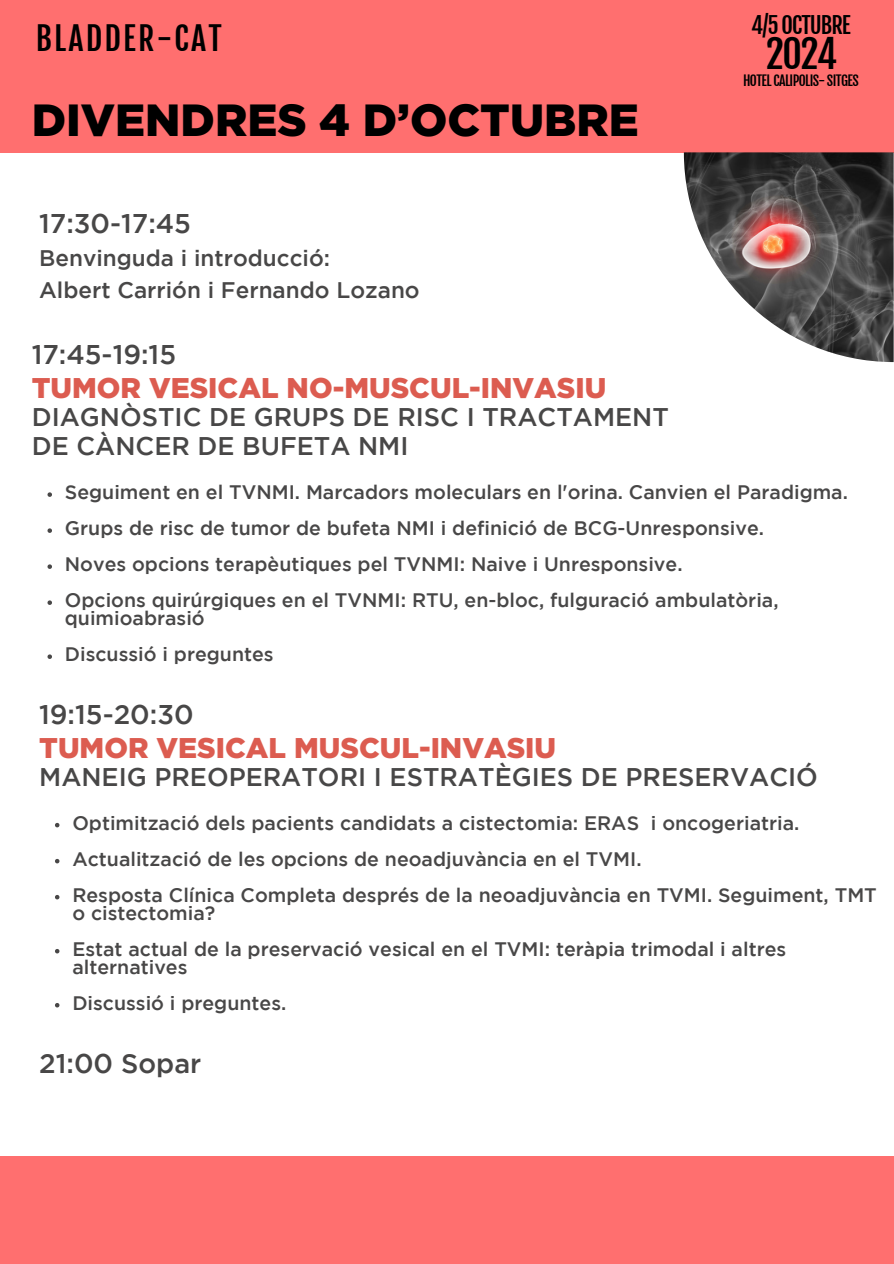
<style>
.page{position:relative;width:894px;height:1264px;background:#fff}
.page>*{position:absolute;margin:0;border:0;box-sizing:border-box;transform-origin:0 0}
.t1{font:900 45px "Gotham";color:#000}
.t2{font:38.1px "Fjalla One";color:#000}
.t3{font:31.65px "Fjalla One";letter-spacing:.07em;color:#000}
.t4{font:900 28.5px "Gotham";color:#dc5c50}
.t5{font:500 27px "Gotham";color:#484747}
.t6{font:500 25.5px/29.2px "Gotham";color:#484747}
.t7{font:500 22.5px/31.5px "Gotham";color:#484747}
.t8{font:22.5px "Fjalla One";letter-spacing:-.045em;color:#000}
.t9{font:500 19.5px/18px "Gotham";color:#484747}
.t10{font:13.65px "Fjalla One";letter-spacing:-.045em;color:#000}
</style>
<div class="page">
<div style="left:0;top:0;width:893px;height:153px;background:#ff6f6f"></div>
<img style="left:683px;top:152px;width:210px;height:210px">
<svg style="left:47px;top:492px;width:5px;height:5px"></svg>
<svg style="left:47px;top:528px;width:5px;height:5px"></svg>
<svg style="left:47px;top:564px;width:5px;height:5px"></svg>
<svg style="left:47px;top:600px;width:5px;height:5px"></svg>
<svg style="left:47px;top:654px;width:5px;height:5px"></svg>
<div style="left:0;top:1156px;width:893px;height:107px;background:#ff6f6f"></div>
<svg style="left:55px;top:822px;width:4px;height:5px"></svg>
<svg style="left:55px;top:858px;width:4px;height:5px"></svg>
<svg style="left:55px;top:895px;width:4px;height:4px"></svg>
<svg style="left:55px;top:949px;width:4px;height:4px"></svg>
<svg style="left:55px;top:1003px;width:4px;height:4px"></svg>
<p class="t3" style="left:36px;top:19px;width:187px">BLADDER-CAT</p>
<p class="t1" style="left:32px;top:94px;width:608px">DIVENDRES 4 D’OCTUBRE</p>
<p class="t5" style="left:39px;top:214px;width:153px">17:30-17:45</p>
<p class="t7" style="left:39px;top:244px;width:382px">Benvinguda i introducció:<br>Albert Carrión i Fernando Lozano</p>
<p class="t8" style="left:751px;top:11px;width:101px">4/5 OCTUBRE</p>
<p class="t2" style="left:765px;top:31px;width:73px">2024</p>
<p class="t10" style="left:742px;top:72px;width:117px">HOTEL CALIPOLIS- SITGES</p>
<p class="t5" style="left:32px;top:344px;width:146px">17:45-19:15</p>
<p class="t4" style="left:32px;top:371px;width:576px">TUMOR VESICAL NO-MUSCUL-INVASIU</p>
<p class="t6" style="left:32px;top:404px;width:638px">DIAGNÒSTIC DE GRUPS DE RISC I TRACTAMENT<br>DE CÀNCER DE BUFETA NMI</p>
<p class="t9" style="left:65px;top:484px;width:784px">Seguiment en el TVNMI. Marcadors moleculars en l'orina. Canvien el Paradigma.</p>
<h1 class="t9" style="left:65px;top:520px;width:700px">Grups de risc de tumor de bufeta NMI i definició de BCG-Unresponsive.</h1>
<p class="t9" style="left:65px;top:556px;width:619px">Noves opcions terapèutiques pel TVNMI: Naive i Unresponsive.</p>
<h5 class="t9" style="left:65px;top:592px;width:715px">Opcions quirúrgiques en el TVNMI: RTU, en-bloc, fulguració ambulatòria, quimioabrasió</h5>
<h3 class="t9" style="left:65px;top:646px;width:210px">Discussió i preguntes</h3>
<h3 class="t5" style="left:39px;top:704px;width:156px">19:15-20:30</h3>
<h3 class="t4" style="left:39px;top:731px;width:518px">TUMOR VESICAL MUSCUL-INVASIU</h3>
<h3 class="t6" style="left:39px;top:763px;width:780px">MANEIG PREOPERATORI I ESTRATÈGIES DE PRESERVACIÓ</h3>
<p class="t9" style="left:72px;top:815px;width:728px">Optimització dels pacients candidats a cistectomia: ERAS i oncogeriatria.</p>
<p class="t9" style="left:72px;top:851px;width:570px">Actualització de les opcions de neoadjuvància en el TVMI.</p>
<p class="t9" style="left:72px;top:887px;width:805px">Resposta Clínica Completa després de la neoadjuvància en TVMI. Seguiment, TMT o cistectomia?</p>
<p class="t9" style="left:72px;top:941px;width:715px">Estat actual de la preservació vesical en el TVMI: teràpia trimodal i altres alternatives</p>
<p class="t9" style="left:72px;top:995px;width:215px">Discussió i preguntes.</p>
<h4 class="t5" style="left:39px;top:1052px;width:164px">21:00 Sopar</h4>
</div>
